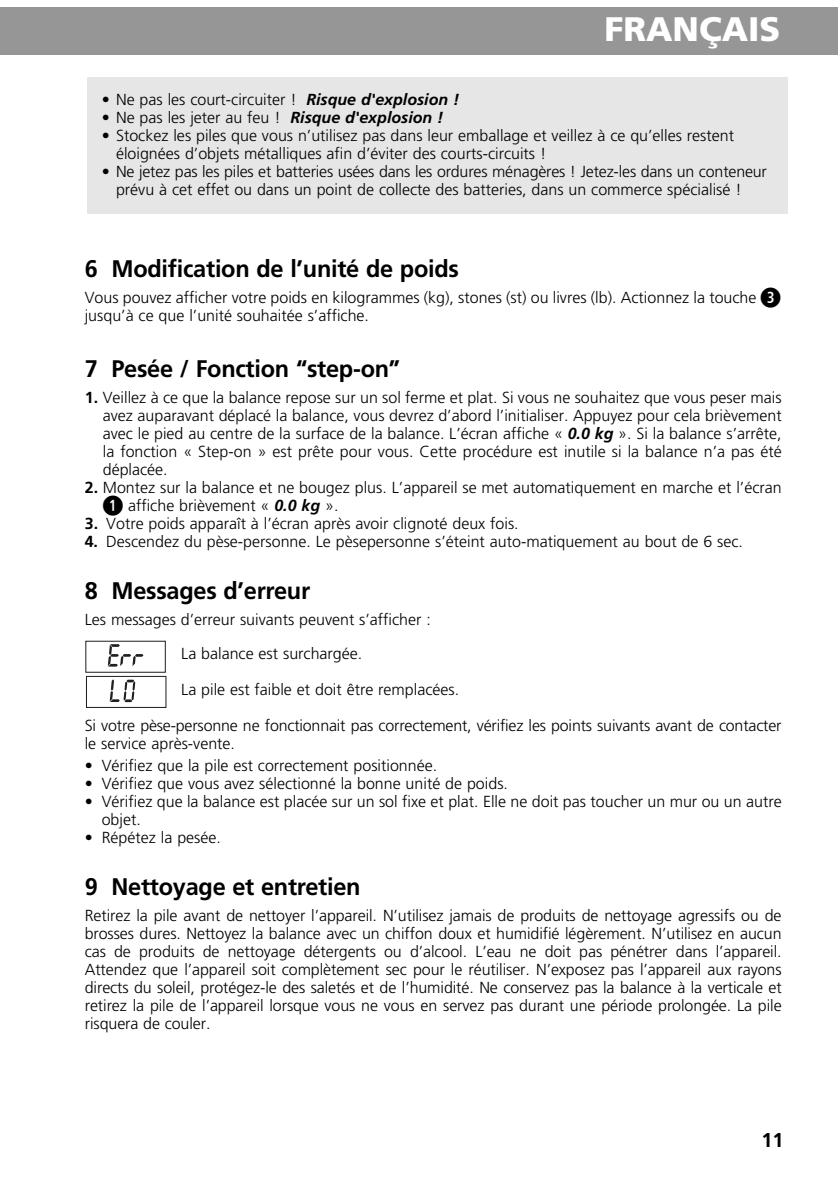
<style>
.page{position:relative;width:838px;height:1186px;background:#fff}
.page>*{position:absolute;margin:0;border:0;box-sizing:border-box;transform-origin:0 0}
.t1{font:900 34px "Frutiger";color:#fff}
.t2{font:700 24px "Frutiger";letter-spacing:-.01em;color:#000}
.t3{font:700 20px "Frutiger";color:#000}
.t4{font:300 16px/18px "Frutiger";color:#000}
.s1{font-weight:700;font-style:italic}
.s2{font-family:"pkt frut";font-weight:400;font-size:24px}
.s3{font-weight:700}
</style>
<div class="page">
<div style="left:87px;top:77px;width:700px;height:136px;background:#e6e6e6"></div>
<svg style="left:108px;top:644px;width:35px;height:23px"></svg>
<div style="left:85px;top:641px;width:81px;height:32px;border:1px solid #231f20"></div>
<div style="left:86px;top:676px;width:80px;height:32px;border:1px solid #231f20"></div>
<svg style="left:110px;top:679px;width:25px;height:23px"></svg>
<div style="left:0;top:7px;width:837px;height:47px;background:#969696"></div>
<h1 class="t1" style="left:604px;top:15px;width:177px">FRANÇAIS</h1>
<p class="t4" style="left:102px;top:92px;width:359px">• Ne pas les court-circuiter ! <span class="s1">Risque d'explosion !</span></p>
<p class="t4" style="left:102px;top:110px;width:343px">• Ne pas les jeter au feu ! <span class="s1">Risque d'explosion !</span></p>
<p class="t4" style="left:116px;top:128px;width:619px;text-indent:-14px">• Stockez les piles que vous n’utilisez pas dans leur emballage et veillez à ce qu’elles restent éloignées d’objets métalliques afin d’éviter des courts-circuits !</p>
<p class="t4" style="left:116px;top:164px;width:652px;text-indent:-14px">• Ne jetez pas les piles et batteries usées dans les ordures ménagères ! Jetez-les dans un conteneur prévu à cet effet ou dans un point de collecte des batteries, dans un commerce spécialisé !</p>
<h2 class="t2" style="left:85px;top:259px;width:375px">6 Modification de l’unité de poids</h2>
<p class="t4" style="left:85px;top:290px;width:698px">Vous pouvez afficher votre poids en kilogrammes (kg), stones (st) ou livres (lb). Actionnez la touche <span class="s2">3 </span>jusqu’à ce que l’unité souhaitée s’affiche.</p>
<h2 class="t2" style="left:85px;top:359px;width:317px">7 Pesée / Fonction “step-on”</h2>
<p class="t4" style="left:103px;top:390px;width:680px;text-align:justify;text-indent:-18px"><span class="s3">1.</span> Veillez à ce que la balance repose sur un sol ferme et plat. Si vous ne souhaitez que vous peser mais avez auparavant déplacé la balance, vous devrez d’abord l’initialiser. Appuyez pour cela brièvement avec le pied au centre de la surface de la balance. L’écran affiche « <span class="s1">0.0 kg</span> ». Si la balance s’arrête, la fonction « Step-on » est prête pour vous. Cette procédure est inutile si la balance n’a pas été déplacée.</p>
<p class="t4" style="left:103px;top:480px;width:680px;text-indent:-18px"><span class="s3">2.</span> Montez sur la balance et ne bougez plus. L’appareil se met automatiquement en marche et l’écran<br><span class="s2">1</span> affiche brièvement « <span class="s1">0.0 kg</span> ».</p>
<p class="t4" style="left:85px;top:516px;width:435px"><span class="s3">3.</span> Votre poids apparaît à l’écran après avoir clignoté deux fois.</p>
<p class="t4" style="left:85px;top:534px;width:659px"><span class="s3">4.</span> Descendez du pèse-personne. Le pèsepersonne s’éteint auto-matiquement au bout de 6 sec.</p>
<h2 class="t2" style="left:85px;top:581px;width:227px">8 Messages d’erreur</h2>
<p class="t4" style="left:181px;top:604px;width:251px;line-height:34px;text-indent:-96px">Les messages d’erreur suivants peuvent s’afficher :<br>La balance est surchargée.</p>
<p class="t4" style="left:181px;top:682px;width:279px">La pile est faible et doit être remplacées.</p>
<p class="t4" style="left:85px;top:718px;width:698px">Si votre pèse-personne ne fonctionnait pas correctement, vérifiez les points suivants avant de contacter le service après-vente.</p>
<p class="t4" style="left:85px;top:758px;width:354px">• Vérifiez que la pile est correctement positionnée.</p>
<p class="t4" style="left:85px;top:776px;width:424px">• Vérifiez que vous avez sélectionné la bonne unité de poids.</p>
<p class="t4" style="left:102px;top:794px;width:681px;text-indent:-17px">• Vérifiez que la balance est placée sur un sol fixe et plat. Elle ne doit pas toucher un mur ou un autre objet.</p>
<p class="t4" style="left:85px;top:830px;width:138px">• Répétez la pesée.</p>
<h2 class="t2" style="left:85px;top:877px;width:277px">9 Nettoyage et entretien</h2>
<p class="t4" style="left:85px;top:908px;width:698px;text-align:justify">Retirez la pile avant de nettoyer l’appareil. N’utilisez jamais de produits de nettoyage agressifs ou de brosses dures. Nettoyez la balance avec un chiffon doux et humidifié légèrement. N’utilisez en aucun cas de produits de nettoyage détergents ou d’alcool. L’eau ne doit pas pénétrer dans l’appareil.<br>Attendez que l’appareil soit complètement sec pour le réutiliser. N’exposez pas l’appareil aux rayons directs du soleil, protégez-le des saletés et de l’humidité. Ne conservez pas la balance à la verticale et retirez la pile de l’appareil lorsque vous ne vous en servez pas durant une période prolongée. La pile risquera de couler.</p>
<p class="t3" style="left:761px;top:1131px;width:24px">11</p>
</div>
